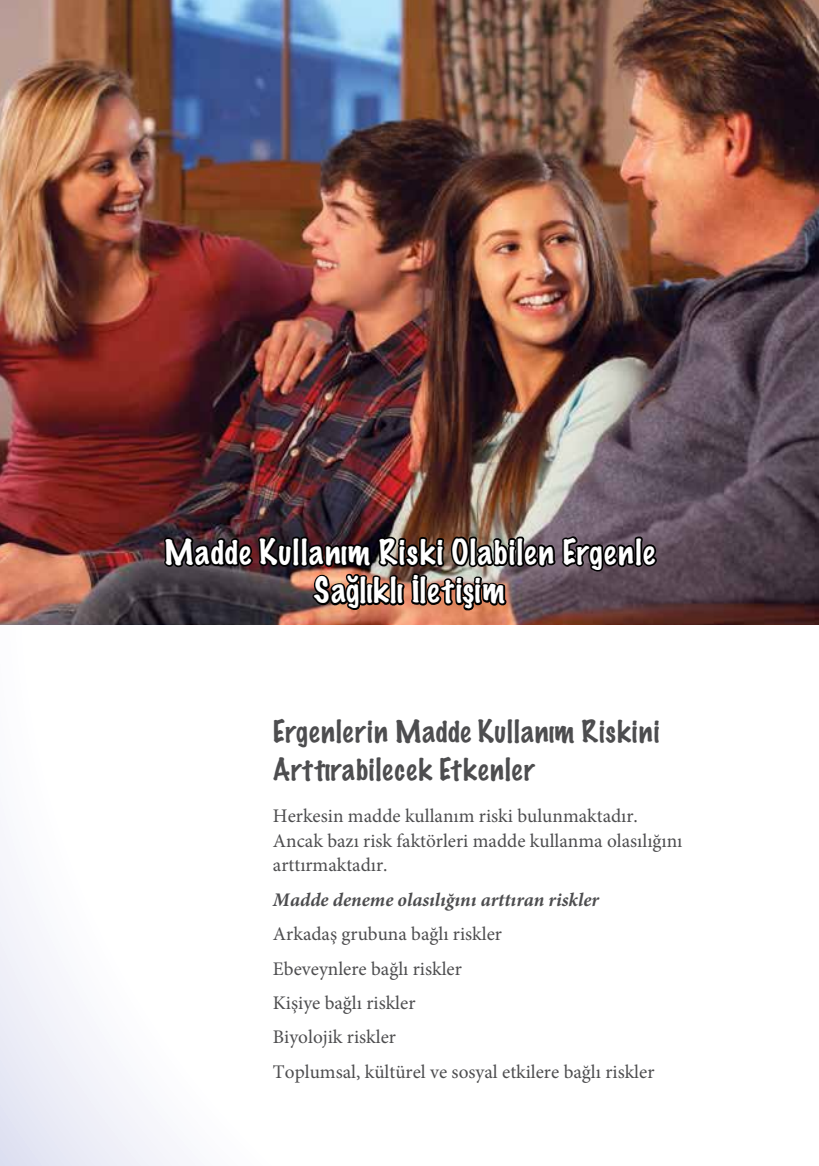
<style>
.page{position:relative;width:819px;height:1166px;background:#fff}
.page>*{position:absolute;margin:0;border:0;box-sizing:border-box;transform-origin:0 0}
.t1{font:100 31.5px/38.5px "Marker Felt";letter-spacing:.04em;color:#fff;text-align:center}
.t2{font:100 28px/38.5px "Marker Felt";letter-spacing:.04em;color:#4d4d4f}
.t3{font:19.25px/34.5px "Minion Pro";color:#4d4d4f}
.s1{font-weight:700;font-style:italic}
</style>
<div class="page">
<img style="left:0;top:0;width:819px;height:624px">
<img style="left:161px;top:382px;width:498px;height:243px">
<p class="t1" style="left:164px;top:532px;width:492px">Madde Kullanım Riski Olabilen Ergenle<br>Sağlıklı İletişim</p>
<p class="t2" style="left:273px;top:711px;width:388px">Ergenlerin Madde Kullanım Riskini<br>Arttırabilecek Etkenler</p>
<p class="t3" style="left:273px;top:804px;width:411px;line-height:24.5px">Herkesin madde kullanım riski bulunmaktadır.<br>Ancak bazı risk faktörleri madde kullanma olasılığını arttırmaktadır.</p>
<p class="t3" style="left:273px;top:882px;width:383px"><span class="s1">Madde deneme olasılığını arttıran riskler<br></span>Arkadaş grubuna bağlı riskler<br>Ebeveynlere bağlı riskler<br>Kişiye bağlı riskler<br>Biyolojik riskler<br>Toplumsal, kültürel ve sosyal etkilere bağlı riskler</p>
</div>
